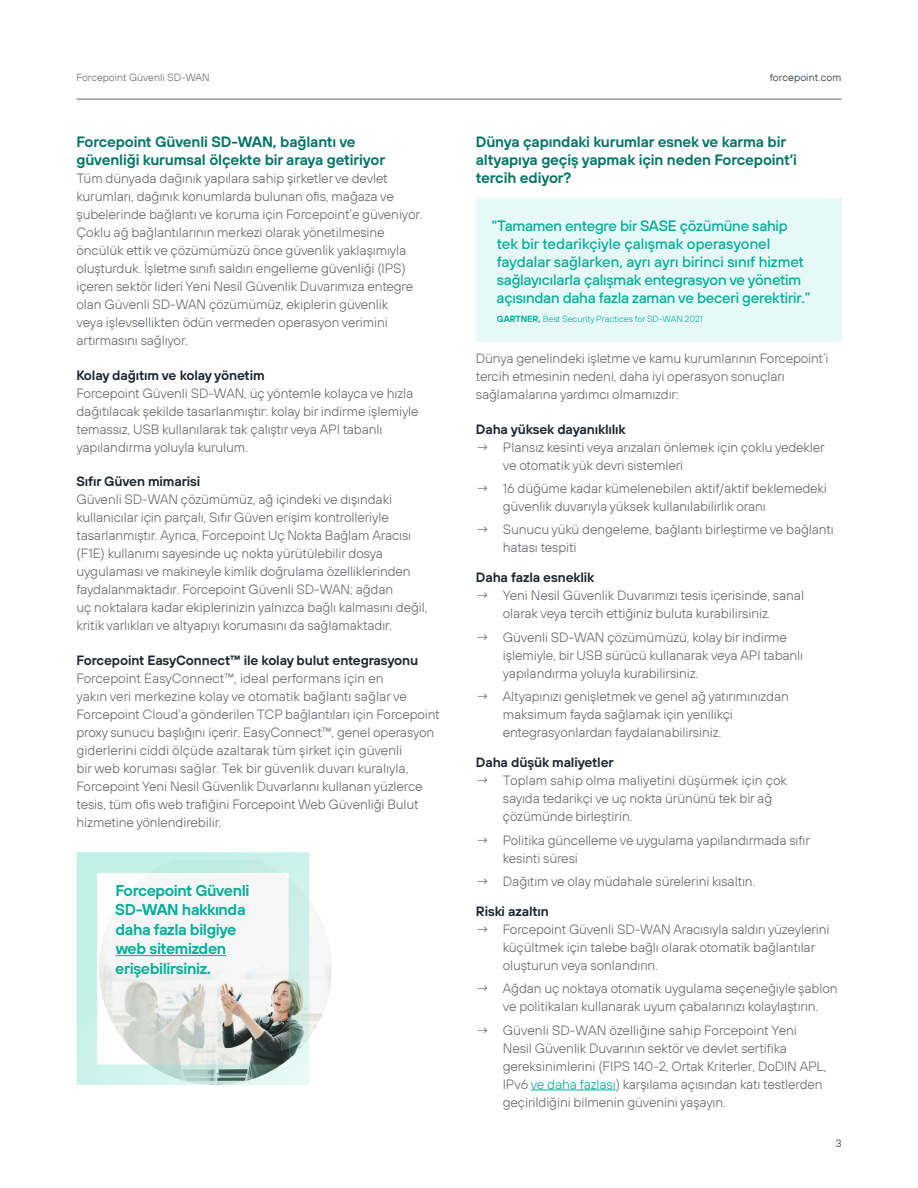
<style>
.page{position:relative;width:918px;height:1188px;background:#fff}
.page>*{position:absolute;margin:0;border:0;box-sizing:border-box;transform-origin:0 0}
.t1{font:600 15.75px/19.5px "FP Sans";letter-spacing:-.025em;color:#00af9a}
.t2{font:500 15px/18px "FP Sans";letter-spacing:-.015em;color:#00af9a}
.t3{font:600 15px/18px "FP Sans";letter-spacing:-.01em;color:#007565}
.t4{font:300 13.5px/18px "FP Sans";letter-spacing:-.01em;color:#636569}
.t5{font:600 13.5px "FP Sans";letter-spacing:-.01em;color:#1d252c}
.t6{font:300 10.5px "FP Sans";color:#636569}
.t7{font:300 10.5px "FP Sans";letter-spacing:.01em;color:#1d252c}
.t8{font:300 9px "FP Sans";letter-spacing:-.01em;color:#00af9a}
.s1{font-weight:600}
.s2{color:#00af9a}
</style>
<div class="page">
<hr style="left:76px;top:99px;width:766px;height:1px;background:#636569">
<hr style="left:531px;top:1090px;width:85px;height:1px;background:#00af9a">
<div style="left:476px;top:199px;width:366px;height:143px;background:#e7f9f6"></div>
<img style="left:309px;top:860px;width:23px;height:178px">
<svg style="left:76px;top:852px;width:233px;height:233px"></svg>
<hr style="left:116px;top:955px;width:110px;height:1px;background:#00af9a">
<p class="t6" style="left:76px;top:71px;width:135px">Forcepoint Güvenli SD-WAN</p>
<p class="t7" style="left:770px;top:71px;width:73px">forcepoint.com</p>
<p class="t3" style="left:76px;top:133px;width:310px">Forcepoint Güvenli SD-WAN, bağlantı ve güvenliği kurumsal ölçekte bir araya getiriyor</p>
<p class="t4" style="left:76px;top:169px;width:348px">Tüm dünyada dağınık yapılara sahip şirketler ve devlet kurumları, dağınık konumlarda bulunan ofis, mağaza ve şubelerinde bağlantı ve koruma için Forcepoint’e güveniyor.<br>Çoklu ağ bağlantılarının merkezi olarak yönetilmesine öncülük ettik ve çözümümüzü önce güvenlik yaklaşımıyla oluşturduk. İşletme sınıfı saldırı engelleme güvenliği (IPS) içeren sektör lideri Yeni Nesil Güvenlik Duvarımıza entegre olan Güvenli SD-WAN çözümümüz, ekiplerin güvenlik<br>veya işlevsellikten ödün vermeden operasyon verimini artırmasını sağlıyor.</p>
<p class="t5" style="left:76px;top:366px;width:190px">Kolay dağıtım ve kolay yönetim</p>
<p class="t4" style="left:76px;top:384px;width:344px">Forcepoint Güvenli SD-WAN, üç yöntemle kolayca ve hızla dağıtılacak şekilde tasarlanmıştır: kolay bir indirme işlemiyle temassız, USB kullanılarak tak çalıştır veya API tabanlı yapılandırma yoluyla kurulum.</p>
<p class="t5" style="left:76px;top:473px;width:125px">Sıfır Güven mimarisi</p>
<p class="t4" style="left:76px;top:490px;width:353px">Güvenli SD-WAN çözümümüz, ağ içindeki ve dışındaki kullanıcılar için parçalı, Sıfır Güven erişim kontrolleriyle tasarlanmıştır. Ayrıca, Forcepoint Uç Nokta Bağlam Aracısı (F1E) kullanımı sayesinde uç nokta yürütülebilir dosya uygulaması ve makineyle kimlik doğrulama özelliklerinden faydalanmaktadır. Forcepoint Güvenli SD-WAN; ağdan<br>uç noktalara kadar ekiplerinizin yalnızca bağlı kalmasını değil, kritik varlıkları ve altyapıyı korumasını da sağlamaktadır.</p>
<p class="t5" style="left:76px;top:651px;width:343px">Forcepoint EasyConnect™ ile kolay bulut entegrasyonu</p>
<p class="t4" style="left:76px;top:669px;width:365px">Forcepoint EasyConnect™, ideal performans için en<br>yakın veri merkezine kolay ve otomatik bağlantı sağlar ve Forcepoint Cloud’a gönderilen TCP bağlantıları için Forcepoint proxy sunucu başlığını içerir. EasyConnect™, genel operasyon giderlerini ciddi ölçüde azaltarak tüm şirket için güvenli<br>bir web koruması sağlar. Tek bir güvenlik duvarı kuralıyla, Forcepoint Yeni Nesil Güvenlik Duvarlarını kullanan yüzlerce tesis, tüm ofis web trafiğini Forcepoint Web Güvenliği Bulut hizmetine yönlendirebilir.</p>
<p class="t1" style="left:115px;top:880px;width:136px">Forcepoint Güvenli<br>SD-WAN hakkında daha fazla bilgiye web sitemizden erişebilirsiniz.</p>
<p class="t3" style="left:476px;top:133px;width:323px">Dünya çapındaki kurumlar esnek ve karma bir altyapıya geçiş yapmak için neden Forcepoint’i tercih ediyor?</p>
<p class="t2" style="left:497px;top:216px;width:315px;text-indent:-5px">“Tamamen entegre bir SASE çözümüne sahip tek bir tedarikçiyle çalışmak operasyonel faydalar sağlarken, ayrı ayrı birinci sınıf hizmet sağlayıcılarla çalışmak entegrasyon ve yönetim açısından daha fazla zaman ve beceri gerektirir.”</p>
<p class="t8" style="left:497px;top:313px;width:208px"><span class="s1">GARTNER,</span> Best Security Practices for SD-WAN 2021</p>
<p class="t4" style="left:476px;top:349px;width:354px">Dünya genelindeki işletme ve kamu kurumlarının Forcepoint’i tercih etmesinin nedeni, daha iyi operasyon sonuçları sağlamalarına yardımcı olmamızdır:</p>
<p class="t5" style="left:476px;top:420px;width:151px">Daha yüksek dayanıklılık</p>
<p class="t4" style="left:503px;top:438px;width:324px;text-indent:-27px">→ Plansız kesinti veya arızaları önlemek için çoklu yedekler ve otomatik yük devri sistemleri</p>
<p class="t4" style="left:503px;top:479px;width:326px;text-indent:-27px">→ 16 düğüme kadar kümelenebilen aktif/aktif beklemedeki güvenlik duvarıyla yüksek kullanılabilirlik oranı</p>
<p class="t4" style="left:503px;top:521px;width:332px;text-indent:-27px">→ Sunucu yükü dengeleme, bağlantı birleştirme ve bağlantı hatası tespiti</p>
<p class="t5" style="left:476px;top:569px;width:120px">Daha fazla esneklik</p>
<p class="t4" style="left:476px;top:587px;width:330px;text-align:center">→ Yeni Nesil Güvenlik Duvarımızı tesis içerisinde, sanal olarak veya tercih ettiğiniz buluta kurabilirsiniz.</p>
<p class="t4" style="left:503px;top:628px;width:302px;text-indent:-27px">→ Güvenli SD-WAN çözümümüzü, kolay bir indirme işlemiyle, bir USB sürücü kullanarak veya API tabanlı yapılandırma yoluyla kurabilirsiniz.</p>
<p class="t4" style="left:503px;top:687px;width:288px;text-indent:-27px">→ Altyapınızı genişletmek ve genel ağ yatırımınızdan maksimum fayda sağlamak için yenilikçi entegrasyonlardan faydalanabilirsiniz.</p>
<p class="t5" style="left:476px;top:754px;width:139px">Daha düşük maliyetler</p>
<p class="t4" style="left:503px;top:771px;width:286px;text-indent:-27px">→ Toplam sahip olma maliyetini düşürmek için çok sayıda tedarikçi ve uç nokta ürününü tek bir ağ çözümünde birleştirin.</p>
<p class="t4" style="left:503px;top:831px;width:309px;text-indent:-27px">→ Politika güncelleme ve uygulama yapılandırmada sıfır kesinti süresi</p>
<p class="t4" style="left:476px;top:872px;width:281px">→ Dağıtım ve olay müdahale sürelerini kısaltın.</p>
<p class="t5" style="left:476px;top:902px;width:75px">Riski azaltın</p>
<p class="t4" style="left:503px;top:920px;width:328px;text-indent:-27px">→ Forcepoint Güvenli SD-WAN Aracısıyla saldırı yüzeylerini küçültmek için talebe bağlı olarak otomatik bağlantılar oluşturun veya sonlandırın.</p>
<p class="t4" style="left:476px;top:979px;width:363px;text-align:center">→ Ağdan uç noktaya otomatik uygulama seçeneğiyle şablon ve politikaları kullanarak uyum çabalarınızı kolaylaştırın.</p>
<p class="t4" style="left:503px;top:1021px;width:325px;text-indent:-27px">→ Güvenli SD-WAN özelliğine sahip Forcepoint Yeni Nesil Güvenlik Duvarının sektör ve devlet sertifika gereksinimlerini (FIPS 140-2, Ortak Kriterler, DoDIN APL, IPv6 <span class="s2">ve daha fazlası</span>) karşılama açısından katı testlerden geçirildiğini bilmenin güvenini yaşayın.</p>
<p class="t7" style="left:836px;top:1137px;width:7px">3</p>
</div>
